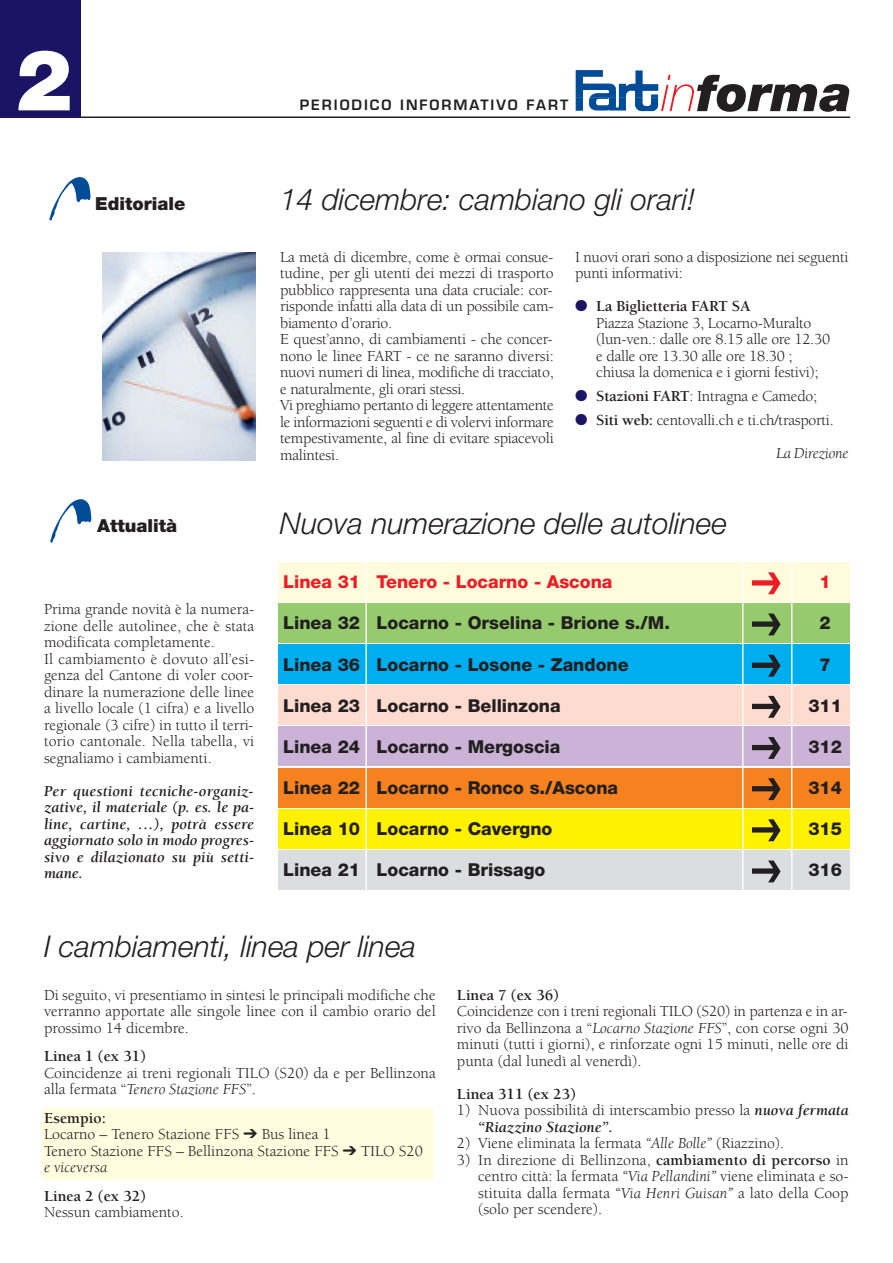
<style>
.page{position:relative;width:893px;height:1263px;background:#fff}
.page>*{position:absolute;margin:0;border:0;box-sizing:border-box;transform-origin:0 0}
.t1{font:900 84.75px "Helvetica Neue";color:#fff}
.t2{font:italic 300 30px "Helvetica Neue";color:#231f20}
.t3{font:900 18px "Helvetica Neue";color:#231f20}
.t4{font:800 17.85px "Helvetica Neue";color:#231f20}
.t5{font:800 17.85px "Helvetica Neue";color:#ed1c24}
.t6{font:15.75px/16.5px "Berkeley";letter-spacing:-.005em;color:#231f20}
.t7{font:italic 700 15.75px/16.5px "Berkeley";letter-spacing:.01em;color:#231f20;text-align:justify}
.t8{font:700 15.75px "Berkeley";color:#231f20}
.t9{font:600 13.95px "Eurostile";letter-spacing:.14em;color:#231f20}
.s1{color:#1b1464}
.s2{font-weight:700}
.s3{font-style:italic}
.s4{font-weight:700;font-style:italic}
</style>
<div class="page">
<div style="left:43px;top:1108px;width:391px;height:72px;background:#fffcdf"></div>
<div style="left:0;top:0;width:81px;height:118px;background:#1b1464"></div>
<hr style="left:80px;top:117px;width:770px;height:1px;background:#231f20">
<svg style="left:49px;top:177px;width:41px;height:44px"></svg>
<svg style="left:50px;top:499px;width:41px;height:44px"></svg>
<svg style="left:576px;top:70px;width:273px;height:42px"></svg>
<img style="left:103px;top:253px;width:153px;height:207px">
<div style="left:278px;top:562px;width:572px;height:39px;background:#fffcdd"></div>
<svg style="left:752px;top:572px;width:28px;height:22px"></svg>
<div style="left:278px;top:603px;width:572px;height:39px;background:#95cb6c"></div>
<svg style="left:752px;top:614px;width:28px;height:21px"></svg>
<div style="left:278px;top:644px;width:572px;height:40px;background:#00aeef"></div>
<svg style="left:752px;top:655px;width:28px;height:22px"></svg>
<div style="left:278px;top:686px;width:572px;height:39px;background:#fddbcf"></div>
<svg style="left:752px;top:696px;width:28px;height:22px"></svg>
<div style="left:278px;top:727px;width:572px;height:39px;background:#cab3d6"></div>
<svg style="left:752px;top:737px;width:28px;height:22px"></svg>
<div style="left:278px;top:768px;width:572px;height:39px;background:#f5821f"></div>
<svg style="left:752px;top:778px;width:28px;height:22px"></svg>
<div style="left:278px;top:809px;width:572px;height:39px;background:#fff200"></div>
<svg style="left:752px;top:819px;width:28px;height:22px"></svg>
<div style="left:278px;top:850px;width:572px;height:39px;background:#dcddde"></div>
<svg style="left:752px;top:861px;width:28px;height:21px"></svg>
<hr style="left:365px;top:562px;width:2px;height:328px;background:#fff">
<hr style="left:742px;top:562px;width:1px;height:328px;background:#fff">
<hr style="left:791px;top:562px;width:1px;height:328px;background:#fff">
<h1 class="t1" style="left:16px;top:50px;width:58px">2</h1>
<p class="t9" style="left:300px;top:100px;width:270px">PERIODICO INFORMATIVO FART</p>
<p class="t3" style="left:95px;top:197px;width:92px">Editoriale</p>
<h2 class="t2" style="left:280px;top:188px;width:417px">14 dicembre: cambiano gli orari!</h2>
<p class="t3" style="left:97px;top:519px;width:81px">Attualità</p>
<p class="t6" style="left:280px;top:250px;width:275px">La metà di dicembre, come è ormai consue&shy;tudine, per gli utenti dei mezzi di trasporto pubblico rappresenta una data cruciale: cor&shy;risponde infatti alla data di un possibile cam&shy;biamento d’orario.<br>E quest’anno, di cambiamenti - che concer&shy;nono le linee FART - ce ne saranno diversi: nuovi numeri di linea, modifiche di tracciato, e naturalmente, gli orari stessi.<br>Vi preghiamo pertanto di leggere attentamente le informazioni seguenti e di volervi informare tempestivamente, al fine di evitare spiacevoli malintesi.</p>
<p class="t6" style="left:575px;top:250px;width:275px">I nuovi orari sono a disposizione nei seguenti punti informativi:</p>
<p class="t6" style="left:596px;top:299px;width:235px;text-indent:-21px"><span class="s1">●</span> <span class="s2">La Biglietteria FART SA<br></span>Piazza Stazione 3, Locarno-Muralto (lun-ven.: dalle ore 8.15 alle ore 12.30 e dalle ore 13.30 alle ore 18.30 ; chiusa la domenica e i giorni festivi);</p>
<p class="t6" style="left:575px;top:389px;width:244px"><span class="s1">●</span> <span class="s2">Stazioni FART</span>: Intragna e Camedo;</p>
<p class="t6" style="left:776px;top:405px;width:74px;line-height:33px;text-indent:-201px"><span class="s1">●</span> <span class="s2">Siti web:</span> centovalli.ch e ti.ch/trasporti.<br><span class="s3">La Direzione</span></p>
<h2 class="t2" style="left:280px;top:513px;width:449px">Nuova numerazione delle autolinee</h2>
<p class="t6" style="left:44px;top:603px;width:212px">Prima grande novità è la numera&shy;zione delle autolinee, che è stata modificata completamente.<br>Il cambiamento è dovuto all’esi&shy;genza del Cantone di voler coor&shy;dinare la numerazione delle linee a livello locale (1 cifra) e a livello regionale (3 cifre) in tutto il terri&shy;torio cantonale. Nella tabella, vi segnaliamo i cambiamenti.</p>
<p class="t7" style="left:44px;top:784px;width:212px">Per questioni tecniche-organiz&shy;zative, il materiale (p. es. le pa&shy;line, cartine, …), potrà essere aggiornato solo in modo progres&shy;sivo e dilazionato su più setti&shy;mane.</p>
<p class="t5" style="left:283px;top:575px;width:331px">Linea 31 Tenero - Locarno - Ascona</p>
<p class="t5" style="left:819px;top:575px;width:13px">1</p>
<p class="t4" style="left:283px;top:617px;width:388px">Linea 32 Locarno - Orselina - Brione s./M.</p>
<p class="t4" style="left:819px;top:617px;width:13px">2</p>
<p class="t4" style="left:283px;top:658px;width:347px">Linea 36 Locarno - Losone - Zandone</p>
<p class="t4" style="left:819px;top:658px;width:13px">7</p>
<p class="t4" style="left:283px;top:699px;width:279px">Linea 23 Locarno - Bellinzona</p>
<p class="t4" style="left:808px;top:699px;width:35px">311</p>
<p class="t4" style="left:283px;top:740px;width:279px">Linea 24 Locarno - Mergoscia</p>
<p class="t4" style="left:808px;top:740px;width:35px">312</p>
<p class="t4" style="left:283px;top:781px;width:336px">Linea 22 Locarno - Ronco s./Ascona</p>
<p class="t4" style="left:808px;top:781px;width:35px">314</p>
<p class="t4" style="left:283px;top:822px;width:271px">Linea 10 Locarno - Cavergno</p>
<p class="t4" style="left:808px;top:822px;width:35px">315</p>
<p class="t4" style="left:283px;top:864px;width:264px">Linea 21 Locarno - Brissago</p>
<p class="t4" style="left:808px;top:864px;width:35px">316</p>
<h2 class="t2" style="left:44px;top:936px;width:374px">I cambiamenti, linea per linea</h2>
<p class="t6" style="left:44px;top:988px;width:393px;text-align:justify">Di seguito, vi presentiamo in sintesi le principali modifiche che verranno apportate alle singole linee con il cambio orario del prossimo 14 dicembre.</p>
<p class="t8" style="left:44px;top:1050px;width:104px">Linea 1 (ex 31)</p>
<p class="t6" style="left:44px;top:1066px;width:393px">Coincidenze ai treni regionali TILO (S20) da e per Bellinzona alla fermata “<span class="s3">Tenero Stazione FFS</span>”.</p>
<p class="t6" style="left:44px;top:1111px;width:380px"><span class="s2">Esempio:<br></span>Locarno – Tenero Stazione FFS ➔ Bus linea 1<br>Tenero Stazione FFS – Bellinzona Stazione FFS ➔ TILO S20 <span class="s3">e viceversa</span></p>
<p class="t8" style="left:44px;top:1190px;width:104px">Linea 2 (ex 32)</p>
<p class="t6" style="left:44px;top:1206px;width:141px">Nessun cambiamento.</p>
<p class="t8" style="left:457px;top:989px;width:104px">Linea 7 (ex 36)</p>
<p class="t6" style="left:457px;top:1005px;width:393px;text-align:justify">Coincidenze con i treni regionali TILO (S20) in partenza e in ar&shy;rivo da Bellinzona a “<span class="s3">Locarno Stazione FFS</span>”, con corse ogni 30 minuti (tutti i giorni), e rinforzate ogni 15 minuti, nelle ore di punta (dal lunedì al venerdì).</p>
<p class="t8" style="left:457px;top:1088px;width:120px">Linea 311 (ex 23)</p>
<p class="t6" style="left:478px;top:1104px;width:372px;text-indent:-21px">1) Nuova possibilità di interscambio presso la <span class="s4">nuova fermata “Riazzino Stazione”.</span></p>
<p class="t6" style="left:457px;top:1137px;width:329px">2) Viene eliminata la fermata <span class="s3">“Alle Bolle”</span> (Riazzino).</p>
<p class="t6" style="left:478px;top:1153px;width:372px;text-align:justify;text-indent:-21px">3) In direzione di Bellinzona, <span class="s2">cambiamento di percorso</span> in centro città: la fermata <span class="s3">“Via Pellandini”</span> viene eliminata e so&shy;stituita dalla fermata <span class="s3">“Via Henri Guisan”</span> a lato della Coop (solo per scendere).</p>
</div>
